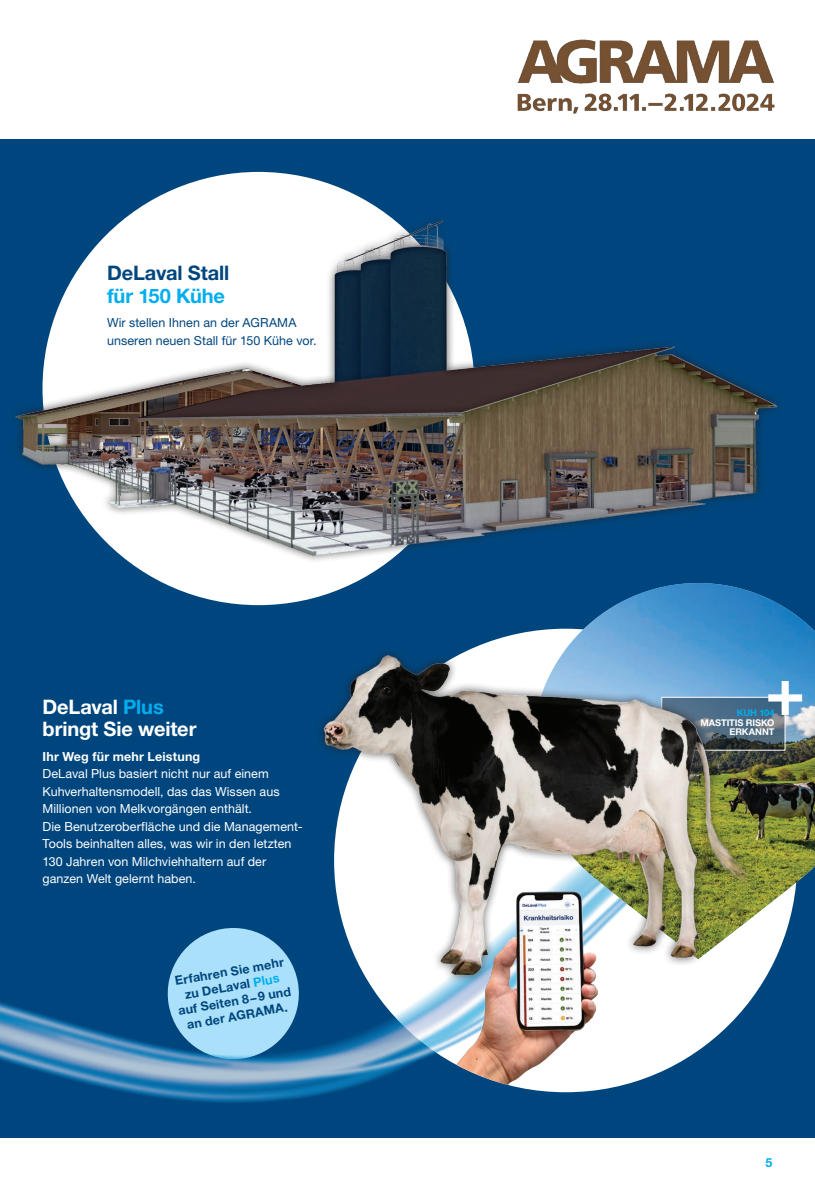
<style>
.page{position:relative;width:815px;height:1188px;background:#fff}
.page>*{position:absolute;margin:0;border:0;box-sizing:border-box;transform-origin:0 0}
.t1{font:700 20px/22.5px "Helvetica Neue LT Std";letter-spacing:-.005em;color:#fff}
.t2{font:700 20px "Helvetica Neue LT Std";letter-spacing:-.005em;color:#00467e}
.t3{font:700 20px "Helvetica Neue LT Std";letter-spacing:-.005em;color:#00aeef}
.t4{font:12.5px/17.5px "Helvetica Neue LT Std";letter-spacing:.005em;color:#fff}
.t5{font:12.5px/17.5px "Helvetica Neue LT Std";letter-spacing:.005em;color:#00467e}
.t6{font:700 12.5px/15px "Helvetica Neue LT Std";color:#00467e;text-align:center}
.t7{font:700 12.5px "Helvetica Neue LT Std";letter-spacing:.015em;color:#fff}
.t8{font:700 12.5px "Helvetica Neue LT Std";color:#00aeef}
.t9{font:700 9.25px/9.2px "Helvetica Neue LT Std";letter-spacing:-.01em;color:#fff;text-align:right}
.t10{font:700 9.25px "Helvetica Neue LT Std";letter-spacing:-.01em;color:#00aeef}
.s1{color:#00aeef}
</style>
<div class="page">
<div style="left:0;top:139px;width:815px;height:997px;background:#00467e"></div>
<img style="left:517px;top:39px;width:258px;height:75px">
<img style="left:0;top:928px;width:815px;height:210px">
<img style="left:603px;top:583px;width:212px;height:375px">
<svg style="left:767px;top:699px;width:16px;height:49px"></svg>
<svg style="left:768px;top:680px;width:34px;height:34px"></svg>
<div style="left:662px;top:697px;width:123px;height:53px;border:1px solid #fff"></div>
<img style="left:279px;top:613px;width:488px;height:380px">
<img style="left:461px;top:838px;width:217px;height:213px">
<div style="left:43px;top:172px;width:432px;height:433px;background:#fff;border-radius:50%"></div>
<img style="left:15px;top:190px;width:763px;height:386px">
<h1 class="t2" style="left:107px;top:261px;width:124px">DeLaval Stall</h1>
<h1 class="t3" style="left:107px;top:283px;width:120px">für 150 Kühe</h1>
<p class="t5" style="left:107px;top:314px;width:211px">Wir stellen Ihnen an der AGRAMA unseren neuen Stall für 150 Kühe vor.</p>
<h1 class="t1" style="left:43px;top:694px;width:155px">DeLaval <span class="s1">Plus </span>bringt Sie weiter</h1>
<p class="t7" style="left:43px;top:748px;width:159px">Ihr Weg für mehr Leistung</p>
<p class="t4" style="left:43px;top:764px;width:262px">DeLaval Plus basiert nicht nur auf einem Kuhverhaltensmodell, das das Wissen aus Millionen von Melkvorgängen enthält.<br>Die Benutzeroberfläche und die Management-Tools beinhalten alles, was wir in den letzten 130 Jahren von Milchviehhaltern auf der ganzen Welt gelernt haben.</p>
<p class="t6" style="left:172px;top:973px;width:116px;rotate:-10deg">Erfahren Sie mehr zu DeLaval <span class="s1">Plus </span>auf Seiten 8–9 und an der AGRAMA.</p>
<p class="t10" style="left:737px;top:707px;width:39px">KUH 104</p>
<p class="t9" style="left:701px;top:717px;width:75px">MASTITIS RISKO<br>ERKANNT</p>
<p class="t8" style="left:765px;top:1154px;width:8px">5</p>
</div>
